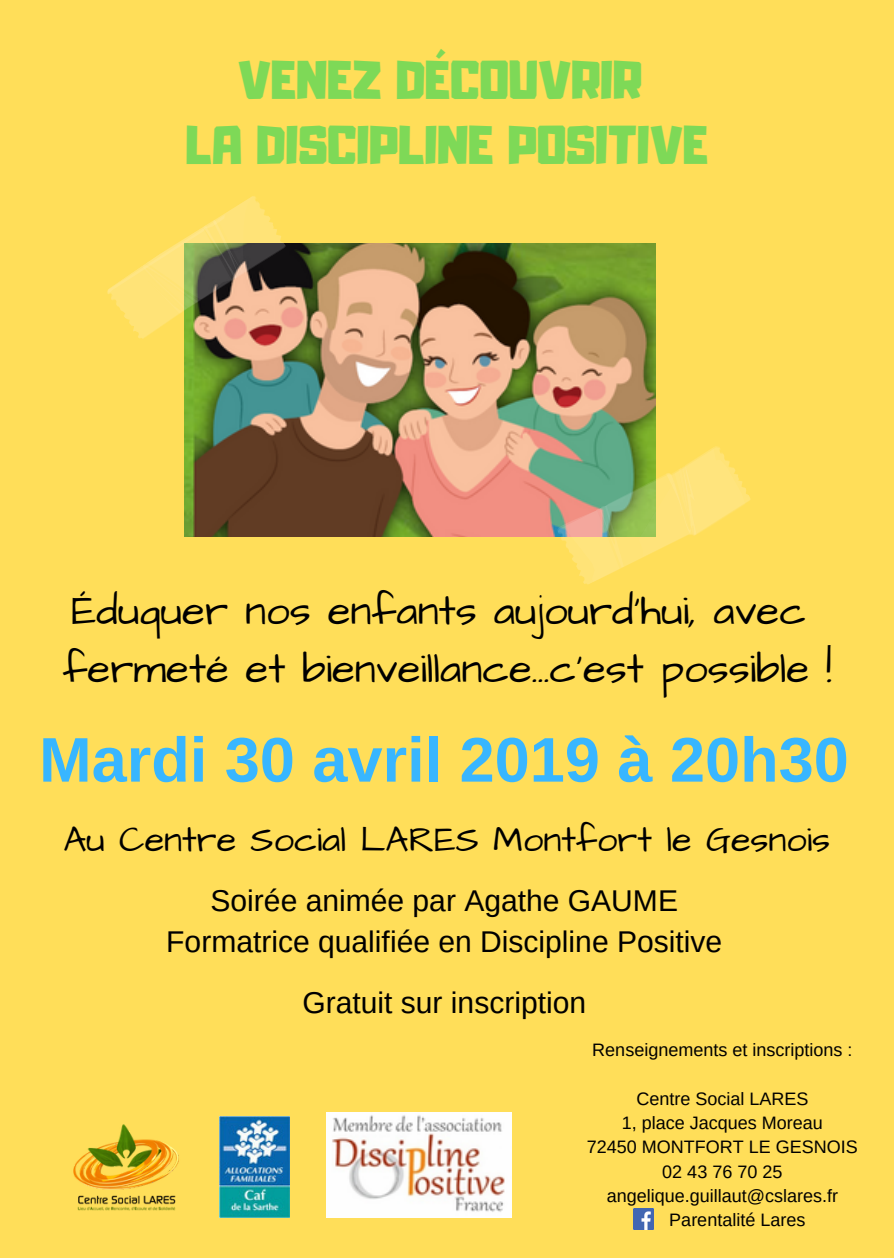
<style>
.page{position:relative;width:894px;height:1258px;background:#fff}
.page>*{position:absolute;margin:0;border:0;box-sizing:border-box;transform-origin:0 0}
.t1{font:700 63px "Arimo";color:#38b6ff}
.t2{font:48px/65.4px "Adumu";color:#7ed957;text-align:center}
.t3{font:42px/58.5px "Architects Daughter";color:#000}
.t4{font:36px "Architects Daughter";color:#000}
.t5{font:30px/40.5px "Arimo";color:#000;text-align:center}
.t6{font:18px "Arimo";color:#000}
</style>
<div class="page">
<div style="left:0;top:0;width:893px;height:1258px;background:#ffde59"></div>
<img style="left:184px;top:244px;width:471px;height:293px">
<svg style="left:107px;top:196px;width:181px;height:148px"></svg>
<svg style="left:552px;top:442px;width:199px;height:142px"></svg>
<img style="left:73px;top:1124px;width:106px;height:87px">
<img style="left:219px;top:1116px;width:70px;height:102px">
<img style="left:633px;top:1209px;width:20px;height:20px">
<img style="left:327px;top:1112px;width:184px;height:106px">
<h2 class="t2" style="left:186px;top:43px;width:524px">VENEZ DÉCOUVRIR<br>LA DISCIPLINE POSITIVE</h2>
<h3 class="t3" style="left:63px;top:582px;width:770px">Éduquer nos enfants aujourd'hui, avec fermeté et bienveillance...c'est possible !</h3>
<h1 class="t1" style="left:39px;top:724px;width:811px">Mardi 30 avril 2019 à 20h30</h1>
<h3 class="t4" style="left:63px;top:816px;width:768px">Au Centre Social LARES Montfort le Gesnois</h3>
<h3 class="t5" style="left:166px;top:880px;width:557px">Soirée animée par Agathe GAUME<br>Formatrice qualifiée en Discipline Positive</h3>
<h3 class="t5" style="left:302px;top:982px;width:285px">Gratuit sur inscription</h3>
<p class="t6" style="left:592px;top:1040px;width:261px">Renseignements et inscriptions :</p>
<p class="t6" style="left:636px;top:1088px;width:173px">Centre Social LARES</p>
<p class="t6" style="left:621px;top:1113px;width:202px">1, place Jacques Moreau</p>
<p class="t6" style="left:586px;top:1137px;width:272px">72450 MONTFORT LE GESNOIS</p>
<p class="t6" style="left:662px;top:1161px;width:121px">02 43 76 70 25</p>
<p class="t6" style="left:606px;top:1185px;width:233px">angelique.guillaut@cslares.fr</p>
<p class="t6" style="left:669px;top:1210px;width:137px">Parentalité Lares</p>
</div>
